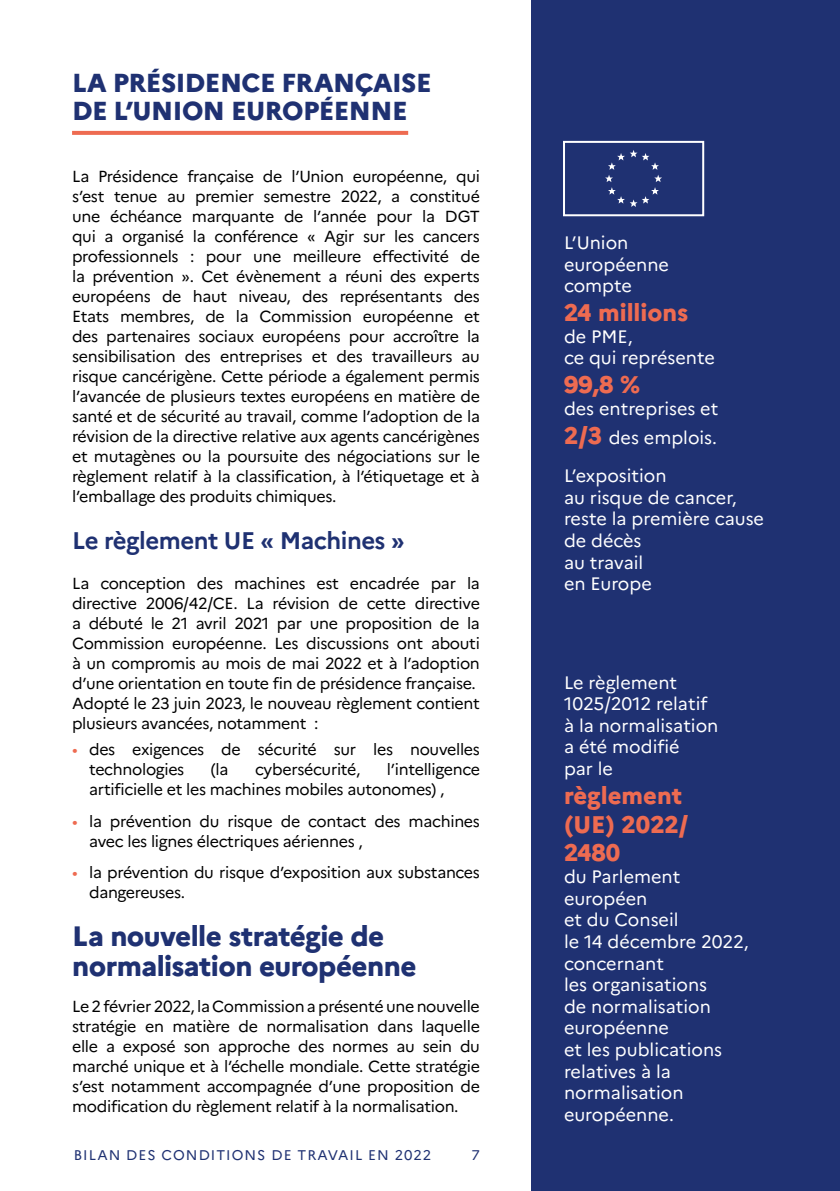
<style>
.page{position:relative;width:840px;height:1191px;background:#fff}
.page>*{position:absolute;margin:0;border:0;box-sizing:border-box;transform-origin:0 0}
.t1{font:800 28px/30px "Marianne";letter-spacing:-.02em;color:#1f3172}
.t2{font:800 26px/28px "Marianne";letter-spacing:-.02em;color:#1f3172}
.t3{font:800 24px/28.8px "Marianne";color:#ee6b51}
.t4{font:700 24px "Marianne";letter-spacing:-.02em;color:#1f3172}
.t5{font:18px/21.6px "Marianne";color:#fff}
.t6{font:16px/20px "Marianne";letter-spacing:-.02em;color:#000}
.t7{font:14px "Marianne";letter-spacing:.075em;color:#1f3172}
.s1{color:#ee6b51}
.s2{font-weight:800;font-size:24px;color:#ee6b51}
</style>
<div class="page">
<div style="left:531px;top:0;width:308px;height:1191px;background:#1f3172"></div>
<svg style="left:72px;top:131px;width:336px;height:4px"></svg>
<div style="left:562px;top:141px;width:141px;height:75px;border:2px solid #fff"></div>
<svg style="left:605px;top:150px;width:56px;height:57px"></svg>
<h2 class="t2" style="left:72px;top:66px;width:361px">LA PRÉSIDENCE FRANÇAISE<br>DE L’UNION EUROPÉENNE</h2>
<p class="t6" style="left:72px;top:165px;width:409px;text-align:justify">La Présidence française de l’Union européenne, qui s’est tenue au premier semestre 2022, a constitué une échéance marquante de l’année pour la DGT qui a organisé la conférence « Agir sur les cancers professionnels : pour une meilleure effectivité de la prévention ». Cet évènement a réuni des experts européens de haut niveau, des représentants des Etats membres, de la Commission européenne et des partenaires sociaux européens pour accroître la sensibilisation des entreprises et des travailleurs au risque cancérigène. Cette période a également permis l’avancée de plusieurs textes européens en matière de santé et de sécurité au travail, comme l’adoption de la révision de la directive relative aux agents cancérigènes et mutagènes ou la poursuite des négociations sur le règlement relatif à la classification, à l’étiquetage et à l’emballage des produits chimiques.</p>
<h3 class="t4" style="left:72px;top:522px;width:334px">Le règlement UE « Machines »</h3>
<p class="t6" style="left:72px;top:572px;width:409px">La conception des machines est encadrée par la directive 2006/42/CE. La révision de cette directive a débuté le 21 avril 2021 par une proposition de la Commission européenne. Les discussions ont abouti à un compromis au mois de mai 2022 et à l’adoption d’une orientation en toute fin de présidence française.<br>Adopté le 23 juin 2023, le nouveau règlement contient plusieurs avancées, notamment :</p>
<p class="t6" style="left:89px;top:738px;width:392px;text-indent:-17px"><span class="s1">•</span> des exigences de sécurité sur les nouvelles technologies</p>
<p class="t6" style="left:89px;top:758px;width:392px;text-indent:297px">l’intelligence artificielle et les machines mobiles autonomes) ,</p>
<p class="t6" style="left:89px;top:809px;width:392px;text-indent:-17px"><span class="s1">•</span> la prévention du risque de contact des machines avec les lignes électriques aériennes ,</p>
<p class="t6" style="left:89px;top:861px;width:392px;text-indent:-17px"><span class="s1">•</span> la prévention du risque d’exposition aux substances dangereuses.</p>
<h3 class="t1" style="left:72px;top:919px;width:346px">La nouvelle stratégie de normalisation européenne</h3>
<p class="t6" style="left:72px;top:995px;width:409px;text-align:justify">Le 2 février 2022, la Commission a présenté une nouvelle stratégie en matière de normalisation dans laquelle elle a exposé son approche des normes au sein du marché unique et à l’échelle mondiale. Cette stratégie s’est notamment accompagnée d’une proposition de modification du règlement relatif à la normalisation.</p>
<p class="t6" style="left:211px;top:758px;width:19px">(la</p>
<p class="t6" style="left:255px;top:758px;width:107px">cybersécurité,</p>
<p class="t7" style="left:74px;top:1143px;width:359px">BILAN DES CONDITIONS DE TRAVAIL EN 2022</p>
<p class="t7" style="left:471px;top:1143px;width:10px">7</p>
<p class="t5" style="left:563px;top:230px;width:106px">L’Union européenne compte</p>
<p class="t3" style="left:563px;top:296px;width:126px">24 millions</p>
<p class="t5" style="left:563px;top:324px;width:152px">de PME,<br>ce qui représente</p>
<p class="t3" style="left:563px;top:368px;width:78px">99,8 %</p>
<p class="t5" style="left:563px;top:392px;width:156px;line-height:28.8px">des entreprises et<br><span class="s2">2/3</span> des emplois.</p>
<p class="t5" style="left:563px;top:463px;width:201px">L’exposition<br>au risque de cancer, reste la première cause de décès<br>au travail<br>en Europe</p>
<p class="t5" style="left:563px;top:670px;width:156px">Le règlement<br>1025/2012 relatif à la normalisation a été modifié<br>par le</p>
<p class="t3" style="left:563px;top:779px;width:126px">règlement (UE) 2022/<br>2480</p>
<p class="t5" style="left:563px;top:864px;width:186px">du Parlement européen<br>et du Conseil<br>le 14 décembre 2022, concernant<br>les organisations<br>de normalisation européenne<br>et les publications relatives à la normalisation européenne.</p>
</div>
